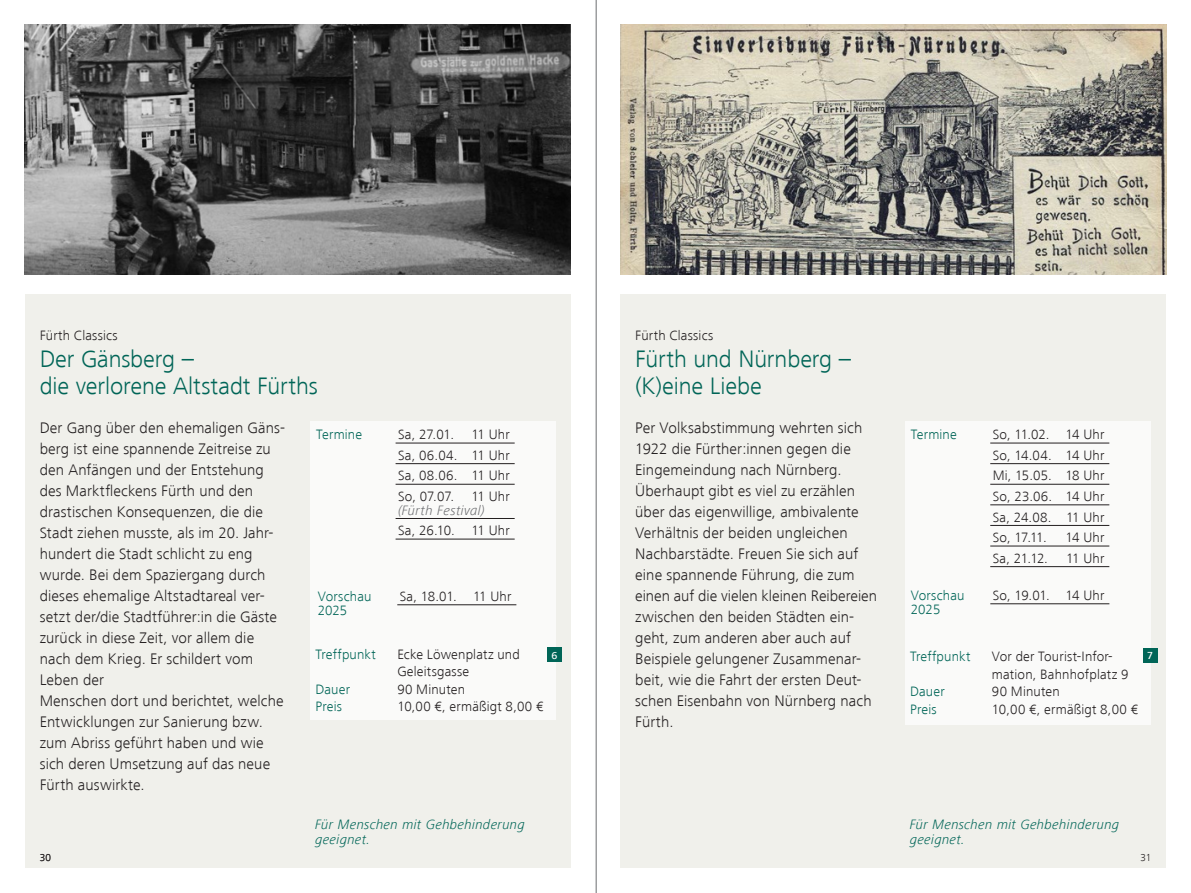
<style>
.page{position:relative;width:1191px;height:893px;background:#fff}
.page>*{position:absolute;margin:0;border:0;box-sizing:border-box;transform-origin:0 0}
.spaz_subhead_14p{font:300 24.5px/26.2px "Frutiger Next LT";letter-spacing:-.005em;color:#006557}
.spaz_fließ_9p{font:300 15.75px/21px "Frutiger Next LT";letter-spacing:.01em;color:#231f20}
.spaz_Termine_einspaltig{font:300 14px "Frutiger Next LT";letter-spacing:.01em;color:#231f20}
.spaz_Treffpunkt{font:300 14px/17.5px "Frutiger Next LT";letter-spacing:.015em;color:#231f20}
.spaz_gehbehinderung{font:italic 300 14px/14.9px "Frutiger Next LT";letter-spacing:.015em;color:#006557}
.spaz_Treffpunkt-2{font:300 14px "Frutiger Next LT";letter-spacing:.015em;color:#006557}
.spaz_Termine_einspaltig-2{font:300 14px "Frutiger Next LT";letter-spacing:.01em;color:#006557}
.spaz_Termine_einspaltig-3{font:italic 300 14px/13.7px "Frutiger Next LT";letter-spacing:.015em;color:#6c6d70}
.spaz_subhead_Rubrik{font:300 14px "Frutiger Next LT";letter-spacing:.01em;color:#231f20}
.Termine_Kopie{font:300 14px "Frutiger Next LT";letter-spacing:-.005em;color:#006557}
.t1{font:300 10.5px "Frutiger Next LT";color:#231f20}
.spaz_ZifferTreffpunkt{font:500 10.5px "Frutiger Next LT";color:#fff}
.s1{font-style:normal;color:#231f20}
</style>
<div class="page">
<div style="left:25px;top:295px;width:545px;height:573px;background:#f0f0eb"></div>
<div style="left:620px;top:295px;width:546px;height:573px;background:#f0f0eb"></div>
<img style="left:25px;top:25px;width:545px;height:250px">
<img style="left:620px;top:25px;width:546px;height:250px">
<div style="left:310px;top:422px;width:246px;height:298px;background:#fafaf9"></div>
<div style="left:547px;top:647px;width:15px;height:15px;background:#006557"></div>
<div style="left:905px;top:422px;width:246px;height:303px;background:#fafaf9"></div>
<div style="left:1142px;top:648px;width:15px;height:15px;background:#006557"></div>
<hr style="left:395px;top:443px;width:119px;height:1px;background:#231f20">
<hr style="left:395px;top:463px;width:119px;height:1px;background:#231f20">
<hr style="left:395px;top:484px;width:119px;height:1px;background:#231f20">
<hr style="left:395px;top:518px;width:119px;height:1px;background:#231f20">
<hr style="left:395px;top:539px;width:119px;height:1px;background:#231f20">
<hr style="left:990px;top:443px;width:119px;height:1px;background:#231f20">
<hr style="left:990px;top:463px;width:119px;height:1px;background:#231f20">
<hr style="left:990px;top:484px;width:119px;height:1px;background:#231f20">
<hr style="left:990px;top:504px;width:119px;height:1px;background:#231f20">
<hr style="left:990px;top:525px;width:119px;height:1px;background:#231f20">
<hr style="left:990px;top:546px;width:119px;height:1px;background:#231f20">
<hr style="left:990px;top:566px;width:119px;height:1px;background:#231f20">
<hr style="left:397px;top:604px;width:119px;height:1px;background:#231f20">
<hr style="left:990px;top:603px;width:119px;height:1px;background:#231f20">
<hr style="left:596px;top:0;width:1px;height:893px;background:#6c6d70">
<p class="spaz_subhead_Rubrik" style="left:40px;top:328px;width:80px">Fürth Classics</p>
<p class="spaz_subhead_Rubrik" style="left:635px;top:328px;width:80px">Fürth Classics</p>
<p class="spaz_subhead_14p" style="left:40px;top:346px;width:280px">Der Gänsberg –<br>die verlorene Altstadt Fürths</p>
<p class="spaz_fließ_9p" style="left:40px;top:417px;width:247px">Der Gang über den ehemaligen Gäns&shy;berg ist eine spannende Zeitreise zu den Anfängen und der Entstehung des Marktfleckens Fürth und den drastischen Konsequenzen, die die<br>Stadt ziehen musste, als im 20. Jahr&shy;hundert die Stadt schlicht zu eng wurde. Bei dem Spaziergang durch dieses ehemalige Altstadtareal ver&shy;setzt der/die Stadtführer:in die Gäste zurück in diese Zeit, vor allem die nach dem Krieg. Er schildert vom<br>Leben der<br>Menschen dort und berichtet, welche<br>Entwicklungen zur Sanierung bzw. zum Abriss geführt haben und wie sich deren Umsetzung auf das neue<br>Fürth auswirkte.</p>
<p class="spaz_Termine_einspaltig-2" style="left:316px;top:427px;width:48px">Termine</p>
<p class="spaz_Termine_einspaltig" style="left:398px;top:427px;width:113px">Sa, 27.01. 11 Uhr</p>
<p class="spaz_Termine_einspaltig" style="left:398px;top:447px;width:113px">Sa, 06.04. 11 Uhr</p>
<p class="spaz_Termine_einspaltig" style="left:398px;top:468px;width:113px">Sa, 08.06. 11 Uhr</p>
<p class="spaz_Termine_einspaltig-3" style="left:398px;top:490px;width:113px"><span class="s1">So, 07.07. 11 Uhr </span>(Fürth Festival)</p>
<p class="spaz_Termine_einspaltig" style="left:398px;top:523px;width:113px">Sa, 26.10. 11 Uhr</p>
<p class="spaz_Termine_einspaltig-2" style="left:318px;top:589px;width:55px">Vorschau</p>
<p class="spaz_Termine_einspaltig" style="left:400px;top:589px;width:113px">Sa, 18.01. 11 Uhr</p>
<p class="Termine_Kopie" style="left:318px;top:602px;width:31px">2025</p>
<p class="spaz_Treffpunkt-2" style="left:315px;top:646px;width:62px">Treffpunkt</p>
<p class="spaz_Treffpunkt" style="left:397px;top:645px;width:124px">Ecke Löwenplatz und<br>Geleitsgasse</p>
<p class="spaz_Treffpunkt-2" style="left:315px;top:681px;width:36px">Dauer</p>
<p class="spaz_Treffpunkt" style="left:397px;top:680px;width:69px">90 Minuten</p>
<p class="spaz_Treffpunkt-2" style="left:315px;top:699px;width:28px">Preis</p>
<p class="spaz_Treffpunkt" style="left:397px;top:698px;width:148px">10,00 €, ermäßigt 8,00 €</p>
<p class="spaz_subhead_14p" style="left:635px;top:346px;width:217px">Fürth und Nürnberg – (K)eine Liebe</p>
<p class="spaz_fließ_9p" style="left:635px;top:417px;width:243px">Per Volksabstimmung wehrten sich<br>1922 die Fürther:innen gegen die<br>Eingemeindung nach Nürnberg.<br>Überhaupt gibt es viel zu erzählen über das eigenwillige, ambivalente<br>Verhältnis der beiden ungleichen<br>Nachbarstädte. Freuen Sie sich auf eine spannende Führung, die zum einen auf die vielen kleinen Reibereien zwischen den beiden Städten ein&shy;geht, zum anderen aber auch auf<br>Beispiele gelungener Zusammenar&shy;beit, wie die Fahrt der ersten Deut&shy;schen Eisenbahn von Nürnberg nach<br>Fürth.</p>
<p class="spaz_Termine_einspaltig-2" style="left:911px;top:427px;width:48px">Termine</p>
<p class="spaz_Termine_einspaltig" style="left:992px;top:427px;width:113px">So, 11.02. 14 Uhr</p>
<p class="spaz_Termine_einspaltig" style="left:992px;top:447px;width:113px">So, 14.04. 14 Uhr</p>
<p class="spaz_Termine_einspaltig" style="left:992px;top:468px;width:113px">Mi, 15.05. 18 Uhr</p>
<p class="spaz_Termine_einspaltig" style="left:992px;top:489px;width:113px">So, 23.06. 14 Uhr</p>
<p class="spaz_Termine_einspaltig" style="left:992px;top:509px;width:113px">Sa, 24.08. 11 Uhr</p>
<p class="spaz_Termine_einspaltig" style="left:992px;top:530px;width:56px">So, 17.11.</p>
<p class="spaz_Termine_einspaltig" style="left:1065px;top:530px;width:40px">14 Uhr</p>
<p class="spaz_Termine_einspaltig" style="left:992px;top:550px;width:57px">Sa, 21.12.</p>
<p class="spaz_Termine_einspaltig" style="left:1066px;top:550px;width:40px">11 Uhr</p>
<p class="spaz_Termine_einspaltig-2" style="left:911px;top:588px;width:55px">Vorschau</p>
<p class="spaz_Termine_einspaltig" style="left:992px;top:588px;width:113px">So, 19.01. 14 Uhr</p>
<p class="Termine_Kopie" style="left:911px;top:601px;width:31px">2025</p>
<p class="spaz_ZifferTreffpunkt" style="left:551px;top:649px;width:7px">6</p>
<p class="spaz_Treffpunkt-2" style="left:910px;top:649px;width:62px">Treffpunkt</p>
<p class="spaz_Treffpunkt" style="left:992px;top:648px;width:138px">Vor der Tourist-Infor&shy;mation, Bahnhofplatz 9</p>
<p class="spaz_Treffpunkt-2" style="left:910px;top:684px;width:36px">Dauer</p>
<p class="spaz_Treffpunkt" style="left:992px;top:683px;width:69px">90 Minuten</p>
<p class="spaz_Treffpunkt-2" style="left:910px;top:702px;width:28px">Preis</p>
<p class="spaz_Treffpunkt" style="left:992px;top:701px;width:148px">10,00 €, ermäßigt 8,00 €</p>
<p class="spaz_ZifferTreffpunkt" style="left:1147px;top:650px;width:7px">7</p>
<p class="spaz_gehbehinderung" style="left:315px;top:817px;width:211px">Für Menschen mit Gehbehinderung geeignet.</p>
<p class="spaz_gehbehinderung" style="left:909px;top:817px;width:211px">Für Menschen mit Gehbehinderung geeignet.</p>
<p class="t1" style="left:40px;top:852px;width:13px">30</p>
<p class="t1" style="left:1140px;top:852px;width:12px">31</p>
</div>
